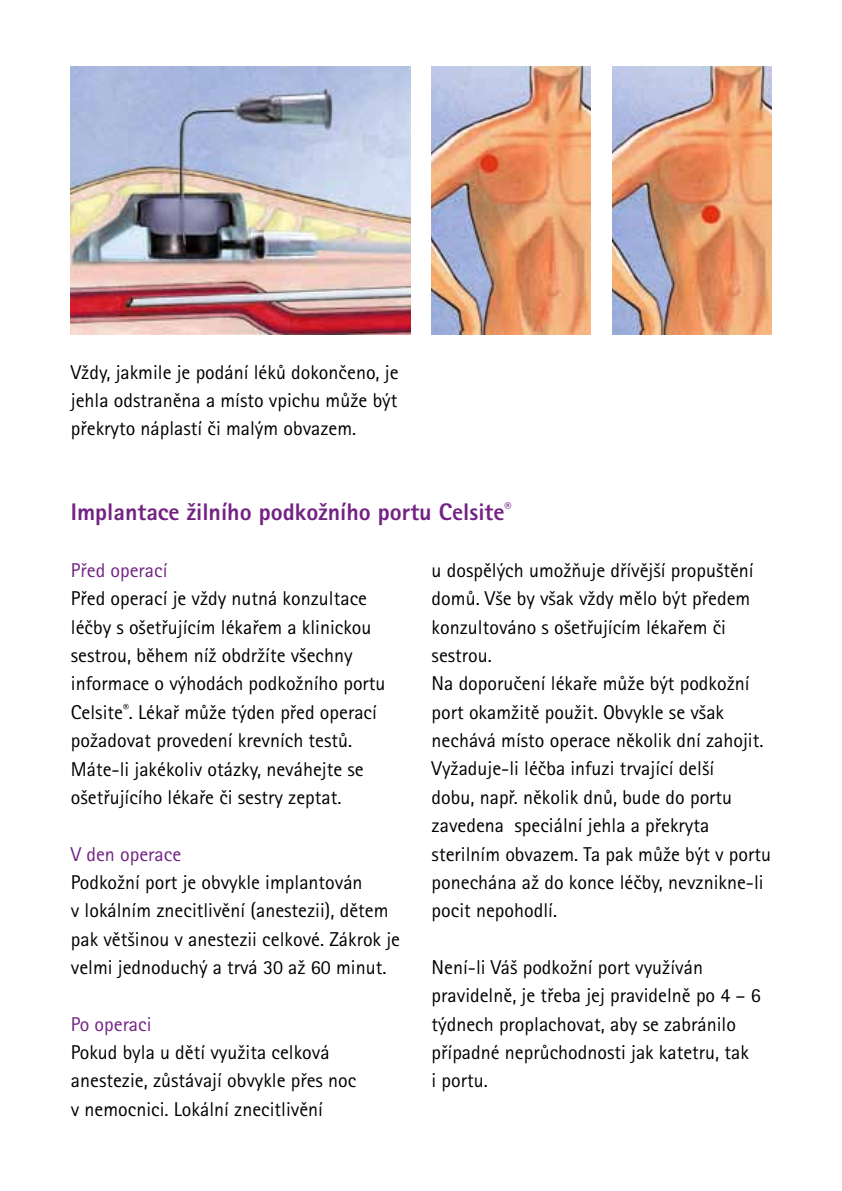
<style>
.page{position:relative;width:842px;height:1191px;background:#fff}
.page>*{position:absolute;margin:0;border:0;box-sizing:border-box;transform-origin:0 0}
.t1{font:800 24px "Rotis Sans Serif Pro";color:#722283}
.t2{font:20px/28.4px "Rotis Sans Serif Pro";color:#000}
.t3{font:20px "Rotis Sans Serif Pro";color:#722283}
</style>
<div class="page">
<img style="left:432px;top:67px;width:159px;height:267px">
<img style="left:612px;top:67px;width:159px;height:267px">
<img style="left:71px;top:67px;width:339px;height:267px">
<p class="t2" style="left:71px;top:358px;width:329px;text-align:justify">Vždy, jakmile je podání léků dokončeno, je jehla odstraněna a místo vpichu může být překryto náplastí či malým obvazem.</p>
<p class="t1" style="left:71px;top:497px;width:442px">Implantace žilního podkožního portu Celsite<sup>®</sup></p>
<p class="t3" style="left:71px;top:558px;width:98px">Před operací</p>
<p class="t2" style="left:71px;top:584px;width:316px">Před operací je vždy nutná konzultace léčby s ošetřujícím lékařem a klinickou sestrou, během níž obdržíte všechny informace o výhodách podkožního portu Celsite<sup>®</sup>. Lékař může týden před operací požadovat provedení krevních testů.<br>Máte-li jakékoliv otázky, neváhejte se ošetřujícího lékaře či sestry zeptat.</p>
<p class="t3" style="left:71px;top:842px;width:112px">V den operace</p>
<p class="t2" style="left:71px;top:868px;width:331px">Podkožní port je obvykle implantován<br>v lokálním znecitlivění (anestezii), dětem pak většinou v anestezii celkové. Zákrok je velmi jednoduchý a trvá 30 až 60 minut.</p>
<p class="t3" style="left:71px;top:1012px;width:82px">Po operaci</p>
<p class="t2" style="left:71px;top:1038px;width:287px">Pokud byla u dětí využita celková anestezie, zůstávají obvykle přes noc v nemocnici. Lokální znecitlivění</p>
<p class="t2" style="left:432px;top:556px;width:341px">u dospělých umožňuje dřívější propuštění domů. Vše by však vždy mělo být předem konzultováno s ošetřujícím lékařem či sestrou.<br>Na doporučení lékaře může být podkožní port okamžitě použit. Obvykle se však nechává místo operace několik dní zahojit.<br>Vyžaduje-li léčba infuzi trvající delší<br>dobu, např. několik dnů, bude do portu zavedena speciální jehla a překryta sterilním obvazem. Ta pak může být v portu ponechána až do konce léčby, nevznikne-li pocit nepohodlí.</p>
<p class="t2" style="left:432px;top:953px;width:331px">Není-li Váš podkožní port využíván pravidelně, je třeba jej pravidelně po 4 – 6 týdnech proplachovat, aby se zabránilo případné neprůchodnosti jak katetru, tak<br>i portu.</p>
</div>
